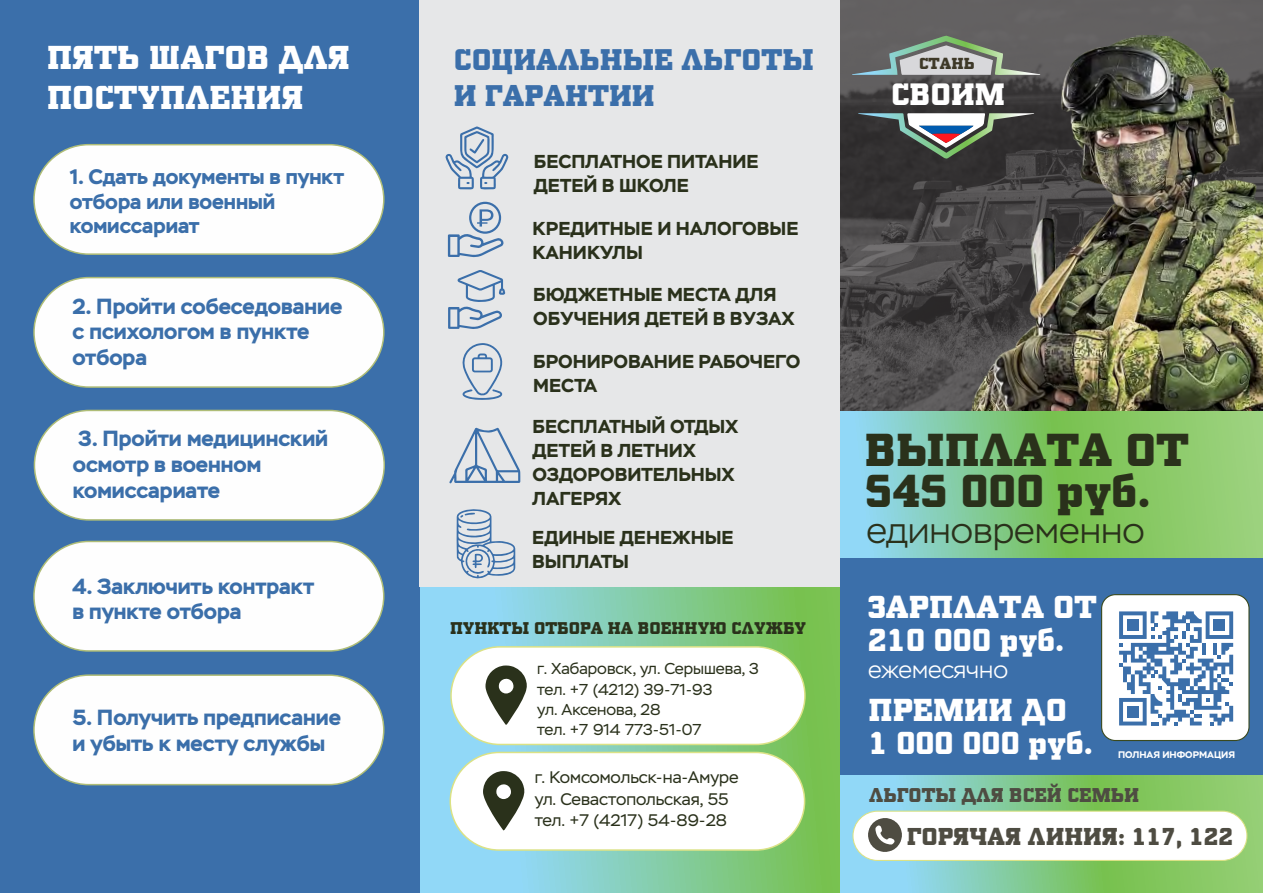
<style>
.page{position:relative;width:1263px;height:893px;background:#fff}
.page>*{position:absolute;margin:0;border:0;box-sizing:border-box;transform-origin:0 0}
.t1{font:900 45.6px/41.5px "PF Synch Pro";color:#2a311b}
.t2{font:300 36.15px "Stem";color:#2a311b}
.t3{font:900 32.7px/39.8px "PF Synch Pro";color:#fff}
.t4{font:900 31.35px/33.2px "PF Synch Pro";color:#fff}
.t5{font:900 30.45px "PF Synch Pro";color:#fff}
.t6{font:900 29.4px/35.8px "PF Synch Pro";color:#3b6faa}
.t7{font:900 24px "PF Synch Pro";color:#4e4c42}
.t8{font:300 23.85px "Stem";color:#fff}
.t9{font:700 21.9px/25.7px "Stem";color:#3b6faa}
.t10{font:700 21px/24.6px "Stem";color:#3b6faa}
.t11{font:900 19.65px "PF Synch Pro";color:#4e4c42}
.t12{font:700 18.75px/24.2px "Stem";color:#2a311b}
.t13{font:16.8px/21.6px "Stem";color:#2a311b}
.t14{font:900 16.8px "PF Synch Pro";color:#2a311b}
.t15{font:15.75px/20.4px "Stem";color:#2a311b}
.t16{font:900 15.75px "PF Synch Pro";color:#3e3928}
.t17{font:700 9.6px "Stem";color:#fff}
</style>
<div class="page">
<svg style="left:420px;top:587px;width:421px;height:306px;background:#85cdaa"></svg>
<div style="left:0;top:0;width:419px;height:893px;background:#3b6faa"></div>
<div style="left:419px;top:0;width:423px;height:587px;background:#e6e7e8"></div>
<svg style="left:841px;top:0;width:422px;height:411px;background:#4e4c4d"></svg>
<img style="left:963px;top:30px;width:300px;height:381px">
<svg style="left:841px;top:411px;width:422px;height:482px;background:#87cb8e"></svg>
<div style="left:841px;top:558px;width:422px;height:216px;background:#3b6faa"></div>
<svg style="left:445px;top:126px;width:63px;height:64px"></svg>
<svg style="left:456px;top:509px;width:60px;height:70px"></svg>
<svg style="left:448px;top:202px;width:55px;height:55px"></svg>
<svg style="left:448px;top:270px;width:57px;height:59px"></svg>
<svg style="left:462px;top:343px;width:41px;height:57px"></svg>
<svg style="left:449px;top:427px;width:71px;height:57px"></svg>
<div style="left:33px;top:144px;width:351px;height:111px;background:#fefefe;border:2px solid #afbd77;border-radius:55px"></div>
<div style="left:33px;top:277px;width:351px;height:111px;background:#fefefe;border:2px solid #afbd77;border-radius:55px"></div>
<div style="left:34px;top:410px;width:351px;height:111px;background:#fefefe;border:2px solid #afbd77;border-radius:55px"></div>
<div style="left:33px;top:541px;width:351px;height:111px;background:#fefefe;border:2px solid #afbd77;border-radius:55px"></div>
<div style="left:33px;top:674px;width:351px;height:111px;background:#fefefe;border:2px solid #afbd77;border-radius:55px"></div>
<svg style="left:852px;top:36px;width:188px;height:40px;background:#89918c"></svg>
<svg style="left:858px;top:113px;width:176px;height:47px;background:#5f6462"></svg>
<div style="left:1101px;top:594px;width:148px;height:147px;background:#fff;border:1px solid #3a491e;border-radius:14px"></div>
<svg style="left:1119px;top:611px;width:114px;height:115px"></svg>
<div style="left:852px;top:811px;width:395px;height:50px;background:#fff;border:1px solid #dbe285;border-radius:25px"></div>
<svg style="left:868px;top:818px;width:34px;height:34px"></svg>
<div style="left:449px;top:752px;width:356px;height:99px;background:#fff;border:2px solid #dbe285;border-radius:49px"></div>
<div style="left:450px;top:646px;width:356px;height:99px;background:#fff;border:2px solid #dbe285;border-radius:49px"></div>
<svg style="left:485px;top:665px;width:42px;height:60px"></svg>
<svg style="left:483px;top:771px;width:42px;height:60px"></svg>
<h3 class="t3" style="left:47px;top:41px;width:304px">ПЯТЬ ШАГОВ ДЛЯ<br>ПОСТУПЛЕНИЯ</h3>
<p class="t10" style="left:70px;top:164px;width:276px">1. Сдать документы в пункт отбора или военный комиссариат</p>
<p class="t9" style="left:72px;top:293px;width:271px">2. Пройти собеседование с психологом в пункте отбора</p>
<p class="t9" style="left:73px;top:426px;width:257px">3. Пройти медицинский осмотр в военном комиссариате</p>
<p class="t9" style="left:72px;top:573px;width:243px">4. Заключить контракт в пункте отбора</p>
<p class="t9" style="left:72px;top:705px;width:270px">5. Получить предписание и убыть к месту службы</p>
<h3 class="t6" style="left:454px;top:45px;width:361px">СОЦИАЛЬНЫЕ ЛЬГОТЫ<br>И ГАРАНТИИ</h3>
<p class="t12" style="left:534px;top:149px;width:226px">БЕСПЛАТНОЕ ПИТАНИЕ<br>ДЕТЕЙ В ШКОЛЕ</p>
<p class="t12" style="left:533px;top:216px;width:267px">КРЕДИТНЫЕ И НАЛОГОВЫЕ<br>КАНИКУЛЫ</p>
<p class="t12" style="left:533px;top:282px;width:263px">БЮДЖЕТНЫЕ МЕСТА ДЛЯ<br>ОБУЧЕНИЯ ДЕТЕЙ В ВУЗАХ</p>
<p class="t12" style="left:533px;top:349px;width:269px">БРОНИРОВАНИЕ РАБОЧЕГО<br>МЕСТА</p>
<p class="t12" style="left:533px;top:414px;width:207px">БЕСПЛАТНЫЙ ОТДЫХ<br>ДЕТЕЙ В ЛЕТНИХ<br>ОЗДОРОВИТЕЛЬНЫХ<br>ЛАГЕРЯХ</p>
<p class="t12" style="left:532px;top:525px;width:203px">ЕДИНЫЕ ДЕНЕЖНЫЕ<br>ВЫПЛАТЫ</p>
<p class="t14" style="left:450px;top:622px;width:358px">ПУНКТЫ ОТБОРА НА ВОЕННУЮ СЛУЖБУ</p>
<p class="t15" style="left:537px;top:660px;width:223px">г. Хабаровск, ул. Серышева, 3 тел. +7 (4212) 39-71-93<br>ул. Аксенова, 28<br>тел. +7 914 773-51-07</p>
<p class="t13" style="left:535px;top:768px;width:205px">г. Комсомольск-на-Амуре ул. Севастопольская, 55 тел. +7 (4217) 54-89-28</p>
<p class="t16" style="left:919px;top:57px;width:57px">СТАНЬ</p>
<h3 class="t5" style="left:891px;top:82px;width:116px">СВОИМ</h3>
<h1 class="t1" style="left:865px;top:434px;width:325px">ВЫПЛАТА ОТ<br>545 000 руб.</h1>
<h2 class="t2" style="left:866px;top:510px;width:280px">единовременно</h2>
<h3 class="t4" style="left:868px;top:594px;width:230px">ЗАРПЛАТА ОТ<br>210 000 руб.</h3>
<p class="t8" style="left:868px;top:656px;width:141px">ежемесячно</p>
<h3 class="t4" style="left:868px;top:697px;width:226px">ПРЕМИИ ДО<br>1 000 000 руб.</h3>
<p class="t17" style="left:1118px;top:748px;width:119px">ПОЛНАЯ ИНФОРМАЦИЯ</p>
<p class="t11" style="left:869px;top:787px;width:272px">ЛЬГОТЫ ДЛЯ ВСЕЙ СЕМЬИ</p>
<p class="t7" style="left:907px;top:827px;width:328px">ГОРЯЧАЯ ЛИНИЯ: 117, 122</p>
</div>
